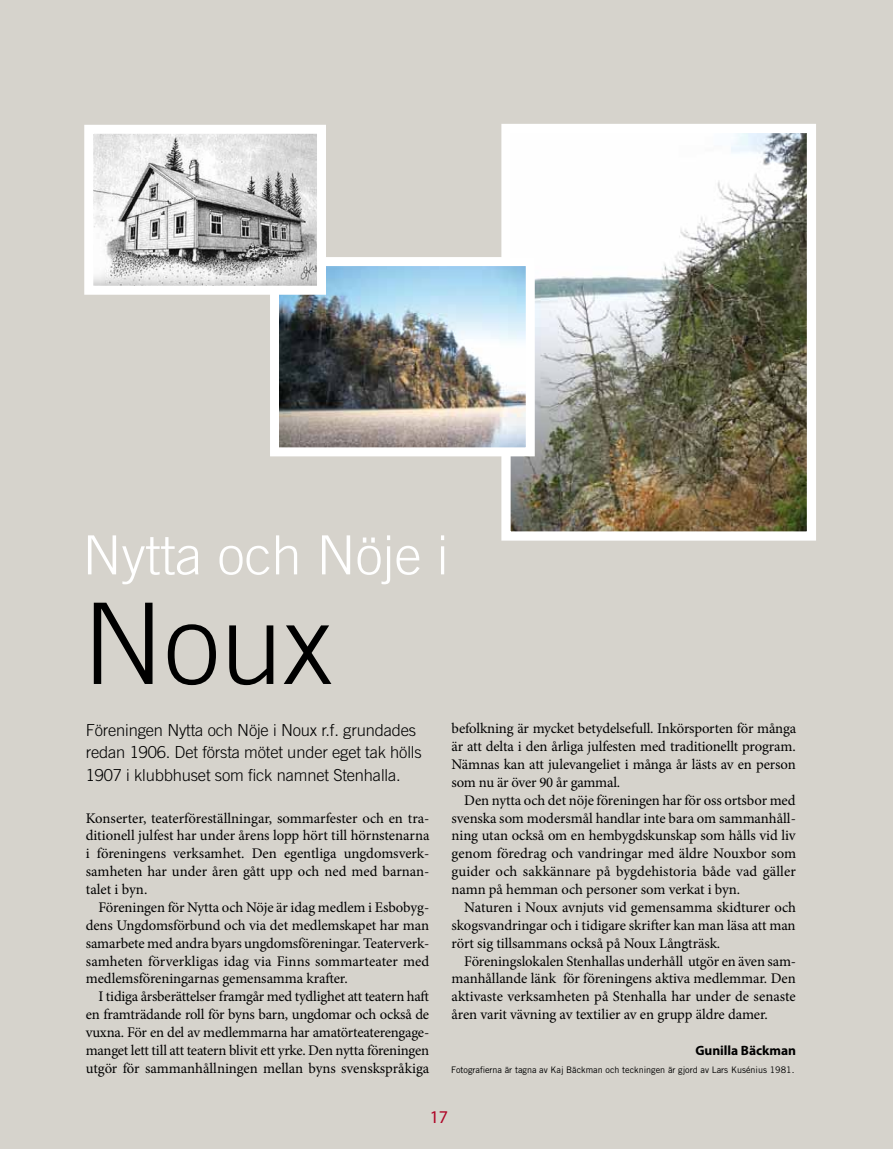
<style>
.page{position:relative;width:893px;height:1149px;background:#fff}
.page>*{position:absolute;margin:0;border:0;box-sizing:border-box;transform-origin:0 0}
.t1{font:300 112.5px "Trade Gothic";color:#000}
.t2{font:300 54px "Trade Gothic";color:#fff}
.t3{font:18px "Myriad Pro";color:#af0527}
.t4{font:300 16.5px/22.5px "Trade Gothic";letter-spacing:-.01em;color:#000}
.t5{font:14.7px/17.9px "Minion Pro";letter-spacing:-.005em;color:#000;text-align:justify}
.t6{font:700 13.5px "Myriad Pro";letter-spacing:-.005em;color:#000}
.t7{font:9px "Trade Gothic";color:#000}
</style>
<div class="page">
<div style="left:0;top:0;width:893px;height:1148px;background:#d6d3cc"></div>
<img style="left:511px;top:134px;width:295px;height:396px">
<div style="left:501px;top:124px;width:315px;height:416px;border:9px solid #fff"></div>
<img style="left:280px;top:267px;width:245px;height:179px">
<div style="left:270px;top:257px;width:265px;height:199px;border:9px solid #fff"></div>
<img style="left:94px;top:135px;width:222px;height:149px">
<div style="left:84px;top:125px;width:242px;height:169px;border:9px solid #fff"></div>
<h2 class="t2" style="left:83px;top:523px;width:368px">Nytta och Nöje i</h2>
<h1 class="t1" style="left:83px;top:577px;width:251px">Noux</h1>
<p class="t4" style="left:86px;top:718px;width:337px">Föreningen Nytta och Nöje i Noux r.f. grundades redan 1906. Det första mötet under eget tak hölls<br>1907 i klubbhuset som fick namnet Stenhalla.</p>
<p class="t5" style="left:86px;top:808px;width:345px">Konserter, teaterföreställningar, sommarfester och en tra&shy;ditionell julfest har under årens lopp hört till hörnstenarna i föreningens verksamhet. Den egentliga ungdomsverk&shy;samheten har under åren gått upp och ned med barnan&shy;talet i byn.</p>
<p class="t5" style="left:86px;top:898px;width:345px;text-indent:13px">Föreningen för Nytta och Nöje är idag medlem i Esbobyg&shy;dens Ungdomsförbund och via det medlemskapet har man samarbete med andra byars ungdomsföreningar. Teaterverk&shy;samheten förverkligas idag via Finns sommarteater med medlemsföreningarnas gemensamma krafter.</p>
<p class="t5" style="left:86px;top:987px;width:345px;text-indent:13px">I tidiga årsberättelser framgår med tydlighet att teatern haft en framträdande roll för byns barn, ungdomar och också de vuxna. För en del av medlemmarna har amatörteaterengage&shy;manget lett till att teatern blivit ett yrke. Den nytta föreningen utgör för sammanhållningen mellan byns svenskspråkiga</p>
<p class="t5" style="left:452px;top:719px;width:346px">befolkning är mycket betydelsefull. Inkörsporten för många är att delta i den årliga julfesten med traditionellt program.<br>Nämnas kan att julevangeliet i många år lästs av en person som nu är över 90 år gammal.</p>
<p class="t5" style="left:452px;top:791px;width:346px;text-indent:13px">Den nytta och det nöje föreningen har för oss ortsbor med svenska som modersmål handlar inte bara om sammanhåll&shy;ning utan också om en hembygdskunskap som hålls vid liv genom föredrag och vandringar med äldre Nouxbor som guider och sakkännare på bygdehistoria både vad gäller namn på hemman och personer som verkat i byn.</p>
<p class="t5" style="left:452px;top:898px;width:346px;text-indent:13px">Naturen i Noux avnjuts vid gemensamma skidturer och skogsvandringar och i tidigare skrifter kan man läsa att man rört sig tillsammans också på Noux Långträsk.</p>
<p class="t5" style="left:452px;top:951px;width:346px;text-indent:13px">Föreningslokalen Stenhallas underhåll utgör en även sam&shy;manhållande länk för föreningens aktiva medlemmar. Den aktivaste verksamheten på Stenhalla har under de senaste åren varit vävning av textilier av en grupp äldre damer.</p>
<p class="t6" style="left:695px;top:1041px;width:102px">Gunilla Bäckman</p>
<p class="t7" style="left:451px;top:1063px;width:345px">Fotografierna är tagna av Kaj Bäckman och teckningen är gjord av Lars Kusénius 1981.</p>
<p class="t3" style="left:430px;top:1105px;width:20px">17</p>
</div>
